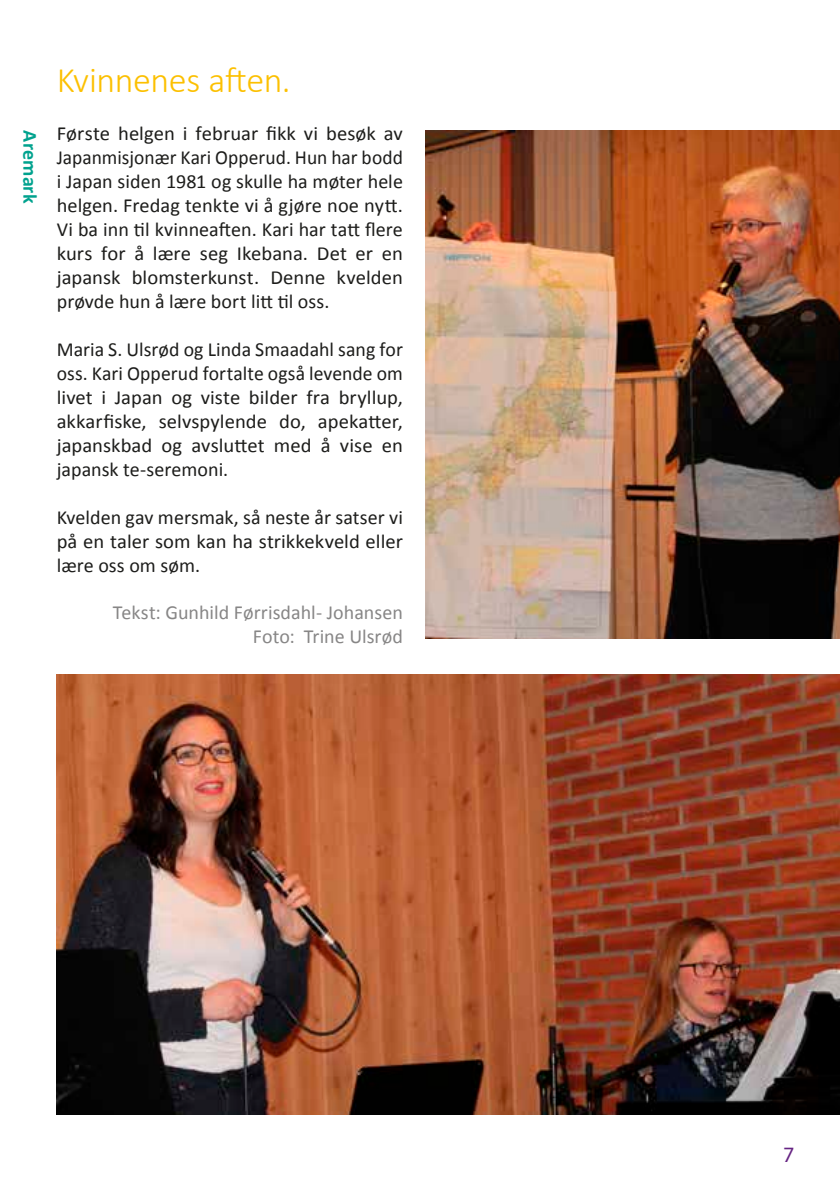
<style>
.page{position:relative;width:840px;height:1191px;background:#fff}
.page>*{position:absolute;margin:0;border:0;box-sizing:border-box;transform-origin:0 0}
.t1{font:300 36px "Calibri";letter-spacing:-.01em;color:#fcc000}
.t2{font:22px "Myriad Pro";color:#662483}
.t3{font:20px/24px "Calibri";letter-spacing:.005em;color:#1d1d1b;text-align:justify}
.t4{font:20px/24px "Calibri";color:#878686;text-align:right}
.t5{font:700 20px "Calibri";letter-spacing:.005em;color:#00a28e}
</style>
<div class="page">
<img style="left:57px;top:675px;width:782px;height:439px">
<img style="left:425px;top:130px;width:414px;height:508px">
<p class="t5" style="left:44px;top:130px;width:74px;rotate:90deg">Aremark</p>
<h1 class="t1" style="left:57px;top:58px;width:235px">Kvinnenes aften.</h1>
<p class="t3" style="left:57px;top:121px;width:347px">Første helgen i februar fikk vi besøk av Japanmisjonær Kari Opperud. Hun har bodd i Japan siden 1981 og skulle ha møter hele helgen. Fredag tenkte vi å gjøre noe nytt.<br>Vi ba inn til kvinneaften. Kari har tatt flere kurs for å lære seg Ikebana. Det er en japansk blomsterkunst. Denne kvelden prøvde hun å lære bort litt til oss.</p>
<p class="t3" style="left:57px;top:337px;width:347px">Maria S. Ulsrød og Linda Smaadahl sang for oss. Kari Opperud fortalte også levende om livet i Japan og viste bilder fra bryllup, akkarfiske, selvspylende do, apekatter, japanskbad og avsluttet med å vise en japansk te-seremoni.</p>
<p class="t3" style="left:57px;top:505px;width:347px">Kvelden gav mersmak, så neste år satser vi på en taler som kan ha strikkekveld eller lære oss om søm.</p>
<p class="t4" style="left:113px;top:600px;width:291px">Tekst: Gunhild Førrisdahl- Johansen<br>Foto: Trine Ulsrød</p>
<p class="t2" style="left:782px;top:1141px;width:13px">7</p>
</div>
